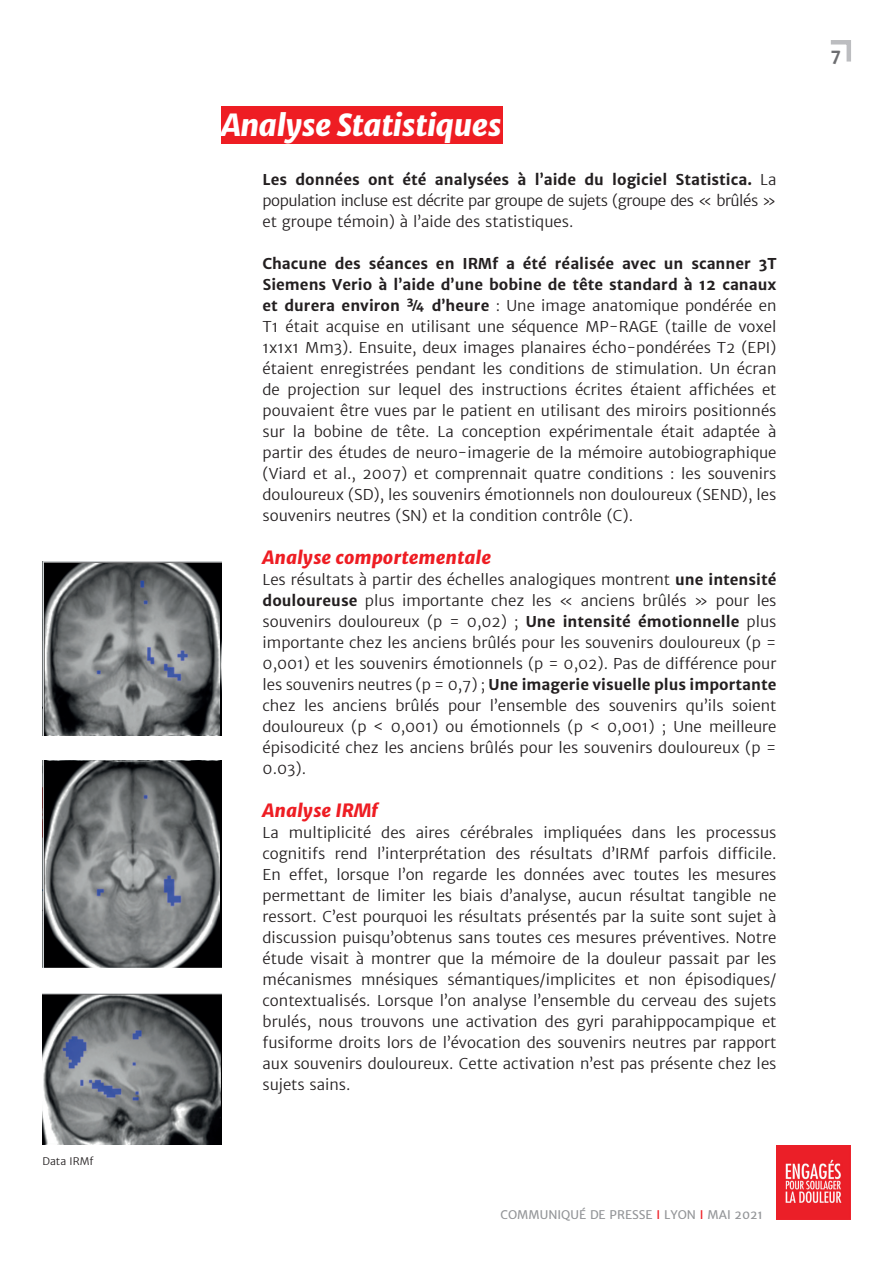
<style>
.page{position:relative;width:893px;height:1263px;background:#fff}
.page>*{position:absolute;margin:0;border:0;box-sizing:border-box;transform-origin:0 0}
.t1{font:italic 800 30px "Merriweather Sans";letter-spacing:-.025em;color:#fff}
.t2{font:italic 800 18px "Merriweather Sans";color:#ee1d23}
.t3{font:700 16.5px "Merriweather Sans";color:#6c6d70}
.t4{font:300 15px/21px "Merriweather Sans";color:#231f20;text-align:justify}
.t5{font:12px "Merriweather Sans";color:#939598}
.t6{font:300 10.5px "Merriweather Sans";color:#231f20}
.s1{font-weight:700}
.s2{color:#ee1d23}
</style>
<div class="page">
<svg style="left:830px;top:40px;width:21px;height:22px"></svg>
<img style="left:776px;top:1145px;width:74px;height:74px">
<div style="left:221px;top:106px;width:281px;height:38px;background:#ee1d23"></div>
<img style="left:43px;top:994px;width:178px;height:151px">
<img style="left:43px;top:561px;width:178px;height:174px">
<img style="left:43px;top:760px;width:178px;height:208px">
<p class="t6" style="left:43px;top:1154px;width:53px">Data IRMf</p>
<h1 class="t1" style="left:221px;top:105px;width:282px">Analyse Statistiques</h1>
<p class="t4" style="left:263px;top:169px;width:515px"><span class="s1">Les données ont été analysées à l’aide du logiciel Statistica.</span> La population incluse est décrite par groupe de sujets (groupe des « brûlés » et groupe témoin) à l’aide des statistiques.</p>
<p class="t4" style="left:263px;top:253px;width:515px"><span class="s1">Chacune des séances en IRMf a été réalisée avec un scanner 3T Siemens Verio à l’aide d’une bobine de tête standard à 12 canaux et durera environ ¾ d’heure</span> : Une image anatomique pondérée en T1 était acquise en utilisant une séquence MP-RAGE (taille de voxel 1x1x1 Mm3). Ensuite, deux images planaires écho-pondérées T2 (EPI) étaient enregistrées pendant les conditions de stimulation. Un écran de projection sur lequel des instructions écrites étaient affichées et pouvaient être vues par le patient en utilisant des miroirs positionnés sur la bobine de tête. La conception expérimentale était adaptée à partir des études de neuro-imagerie de la mémoire autobiographique (Viard et al., 2007) et comprennait quatre conditions : les souvenirs douloureux (SD), les souvenirs émotionnels non douloureux (SEND), les souvenirs neutres (SN) et la condition contrôle (C).</p>
<p class="t2" style="left:263px;top:545px;width:230px">Analyse comportementale</p>
<p class="t4" style="left:263px;top:569px;width:515px">Les résultats à partir des échelles analogiques montrent <span class="s1">une intensité douloureuse</span> plus importante chez les « anciens brûlés » pour les souvenirs douloureux (p = 0,02) ; <span class="s1">Une intensité émotionnelle</span> plus importante chez les anciens brûlés pour les souvenirs douloureux (p = 0,001) et les souvenirs émotionnels (p = 0,02). Pas de différence pour les souvenirs neutres (p = 0,7) ; <span class="s1">Une imagerie visuelle plus importante </span>chez les anciens brûlés pour l’ensemble des souvenirs qu’ils soient douloureux (p &lt; 0,001) ou émotionnels (p &lt; 0,001) ; Une meilleure épisodicité chez les anciens brûlés pour les souvenirs douloureux (p = 0.03).</p>
<p class="t2" style="left:263px;top:799px;width:117px">Analyse IRMf</p>
<p class="t4" style="left:263px;top:822px;width:515px">La multiplicité des aires cérébrales impliquées dans les processus cognitifs rend l’interprétation des résultats d’IRMf parfois difficile.<br>En effet, lorsque l’on regarde les données avec toutes les mesures permettant de limiter les biais d’analyse, aucun résultat tangible ne ressort. C’est pourquoi les résultats présentés par la suite sont sujet à discussion puisqu’obtenus sans toutes ces mesures préventives. Notre étude visait à montrer que la mémoire de la douleur passait par les mécanismes mnésiques sémantiques/implicites et non épisodiques/ contextualisés. Lorsque l’on analyse l’ensemble du cerveau des sujets brulés, nous trouvons une activation des gyri parahippocampique et fusiforme droits lors de l’évocation des souvenirs neutres par rapport aux souvenirs douloureux. Cette activation n’est pas présente chez les sujets sains.</p>
<p class="t5" style="left:500px;top:1206px;width:264px">COMMUNIQUÉ DE PRESSE <span class="s2">I</span> LYON <span class="s2">I</span> MAI 2021</p>
<p class="t3" style="left:831px;top:44px;width:12px">7</p>
</div>
